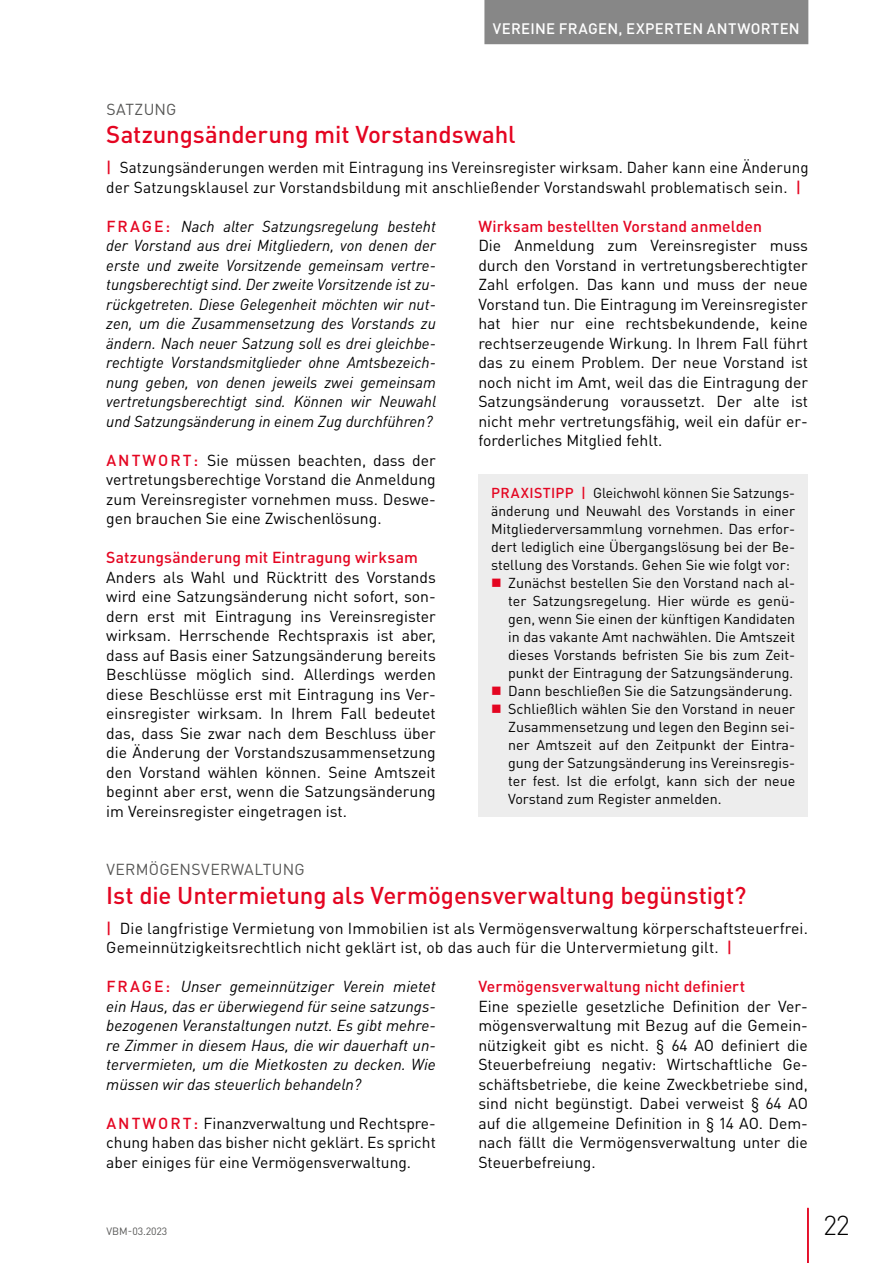
<style>
.page{position:relative;width:893px;height:1263px;background:#fff}
.page>*{position:absolute;margin:0;border:0;box-sizing:border-box;transform-origin:0 0}
.t1{font:300 27px "DIN Pro";color:#000}
.t2{font:500 24px "DIN Pro";letter-spacing:-.005em;color:#e40521}
.t3{font:15.75px/19.5px "DIN Pro";letter-spacing:.01em;color:#000;text-align:justify}
.t4{font:italic 15.75px/19.5px "DIN Pro";color:#000;text-align:justify}
.t5{font:15.75px/19.5px "DIN Pro";letter-spacing:.01em;color:#000;scale:.96 1}
.t6{font:500 15.75px "DIN Pro";letter-spacing:.005em;color:#e40521}
.t7{font:15.75px "DIN Pro";letter-spacing:.015em;color:#575756}
.t8{font:500 15px "DIN Pro";letter-spacing:.02em;color:#fff}
.t9{font:14.25px "DIN Pro";color:#000}
.t10{font:500 14.25px "DIN Pro";letter-spacing:.05em;color:#e40521}
.t11{font:10.5px "DIN Pro";color:#575756}
.s1{font-weight:500;color:#e40521}
.s2{font-weight:500;font-style:normal;color:#e40521}
</style>
<div class="page">
<div style="left:484px;top:0;width:324px;height:44px;background:#878787"></div>
<hr style="left:807px;top:1208px;width:2px;height:55px;background:#e40521">
<div style="left:478px;top:474px;width:330px;height:343px;background:#ededed"></div>
<p class="t8" style="left:493px;top:18px;width:77px">Verei ne fra</p>
<p class="t8" style="left:588px;top:18px;width:161px">gen, Experten antwor</p>
<p class="t8" style="left:771px;top:18px;width:30px">ten</p>
<p class="t7" style="left:106px;top:98px;width:72px">SATZUNG</p>
<h2 class="t2" style="left:106px;top:118px;width:411px">Satzungsänderung mit Vorstandswahl</h2>
<p class="t5" style="left:106px;top:157px;width:733px"><span class="s1">|</span> Satzungsänderungen werden mit Eintragung ins Vereinsregister wirksam. Daher kann eine Änderung der Satzungsklausel zur Vorstandsbildung mit anschließender Vorstandswahl problematisch sein. <span class="s1">|</span></p>
<p class="t4" style="left:106px;top:216px;width:331px"><span class="s2">FRAGE :</span> Nach alter Satzungsregelung besteht der Vorstand aus drei Mitgliedern, von denen der erste und zweite Vorsitzende gemeinsam vertre&shy;tungsberechtigt sind. Der zweite Vorsitzende ist zu&shy;rückgetreten. Diese Gelegenheit möchten wir nut&shy;zen, um die Zusammensetzung des Vorstands zu ändern. Nach neuer Satzung soll es drei gleichbe&shy;rechtigte Vorstandsmitglieder ohne Amtsbezeich&shy;nung geben, von denen jeweils zwei gemeinsam vertretungsberechtigt sind. Können wir Neuwahl und Satzungsänderung in einem Zug durchführen?</p>
<p class="t3" style="left:106px;top:450px;width:331px"><span class="s1">ANTWORT :</span> Sie müssen beachten, dass der vertretungsberechtige Vorstand die Anmeldung zum Vereinsregister vornehmen muss. Deswe&shy;gen brauchen Sie eine Zwischenlösung.</p>
<p class="t6" style="left:106px;top:547px;width:313px">Satzungsänderung mit Eintragung wirksam</p>
<p class="t3" style="left:106px;top:567px;width:331px">Anders als Wahl und Rücktritt des Vorstands wird eine Satzungsänderung nicht sofort, son&shy;dern erst mit Eintragung ins Vereinsregister wirksam. Herrschende Rechtspraxis ist aber, dass auf Basis einer Satzungsänderung bereits Beschlüsse möglich sind. Allerdings werden diese Beschlüsse erst mit Eintragung ins Ver&shy;einsregister wirksam. In Ihrem Fall bedeutet das, dass Sie zwar nach dem Beschluss über die Änderung der Vorstandszusammensetzung den Vorstand wählen können. Seine Amtszeit beginnt aber erst, wenn die Satzungsänderung im Vereinsregister eingetragen ist.</p>
<p class="t6" style="left:478px;top:215px;width:285px">Wirksam bestellten Vorstand anmelden</p>
<p class="t3" style="left:478px;top:235px;width:331px">Die Anmeldung zum Vereinsregister muss durch den Vorstand in vertretungsberechtigter Zahl erfolgen. Das kann und muss der neue Vorstand tun. Die Eintragung im Vereinsregister hat hier nur eine rechtsbekundende, keine rechtserzeugende Wirkung. In Ihrem Fall führt das zu einem Problem. Der neue Vorstand ist noch nicht im Amt, weil das die Eintragung der Satzungsänderung voraussetzt. Der alte ist nicht mehr vertretungsfähig, weil ein dafür er&shy;forderliches Mitglied fehlt.</p>
<p class="t10" style="left:491px;top:483px;width:72px">PRAXISTIPP</p>
<p class="t9" style="left:581px;top:483px;width:216px"><span class="s1">|</span> Gleichwohl können Sie Satzungs-</p>
<p class="t9" style="left:491px;top:501px;width:306px">änderung und Neuwahl des Vorstands in einer</p>
<p class="t9" style="left:491px;top:519px;width:306px">Mitgliederversammlung vornehmen. Das erfor-</p>
<p class="t9" style="left:491px;top:537px;width:306px">dert lediglich eine Übergangslösung bei der Be-</p>
<p class="t9" style="left:491px;top:555px;width:300px">stellung des Vorstands. Gehen Sie wie folgt vor:</p>
<p class="t9" style="left:508px;top:573px;width:289px">Zunächst bestellen Sie den Vorstand nach al-</p>
<p class="t9" style="left:508px;top:591px;width:288px">ter Satzungsregelung. Hier würde es genü-</p>
<p class="t9" style="left:508px;top:609px;width:289px">gen, wenn Sie einen der künftigen Kandidaten</p>
<p class="t9" style="left:508px;top:627px;width:288px">in das vakante Amt nachwählen. Die Amtszeit</p>
<p class="t9" style="left:508px;top:645px;width:289px">dieses Vorstands befristen Sie bis zum Zeit-</p>
<p class="t9" style="left:508px;top:663px;width:287px">punkt der Eintragung der Satzungsänderung.</p>
<p class="t9" style="left:508px;top:681px;width:286px">Dann beschließen Sie die Satzungsänderung.</p>
<p class="t9" style="left:508px;top:699px;width:289px">Schließlich wählen Sie den Vorstand in neuer</p>
<p class="t9" style="left:508px;top:717px;width:288px">Zusammensetzung und legen den Beginn sei-</p>
<p class="t9" style="left:508px;top:735px;width:289px">ner Amtszeit auf den Zeitpunkt der Eintra-</p>
<p class="t9" style="left:508px;top:753px;width:289px">gung der Satzungsänderung ins Vereinsregis-</p>
<p class="t9" style="left:508px;top:771px;width:289px">ter fest. Ist die erfolgt, kann sich der neue</p>
<p class="t9" style="left:508px;top:789px;width:215px">Vorstand zum Register anmelden.</p>
<p class="t7" style="left:106px;top:859px;width:200px">VERMÖGENSVERWALTUNG</p>
<h2 class="t2" style="left:106px;top:879px;width:642px">Ist die U ntermietung als Vermögensverwaltung begünstigt?</h2>
<p class="t3" style="left:106px;top:918px;width:703px"><span class="s1">|</span> Die langfristige Vermietung von Immobilien ist als Vermögensverwaltung körperschaftsteuerfrei.<br>Gemeinnützigkeitsrechtlich nicht geklärt ist, ob das auch für die Untervermietung gilt. <span class="s1">|</span></p>
<p class="t4" style="left:106px;top:977px;width:331px"><span class="s2">FRAGE :</span> Unser gemeinnütziger Verein mietet ein Haus, das er überwiegend für seine satzungs&shy;bezogenen Veranstaltungen nutzt. Es gibt mehre&shy;re Zimmer in diesem Haus, die wir dauerhaft un&shy;tervermieten, um die Mietkosten zu decken. Wie müssen wir das steuerlich behandeln?</p>
<p class="t3" style="left:106px;top:1113px;width:331px"><span class="s1">ANTWORT :</span> Finanzverwaltung und Rechtspre&shy;chung haben das bisher nicht geklärt. Es spricht aber einiges für eine Vermögensverwaltung.</p>
<p class="t6" style="left:478px;top:976px;width:268px">Vermögensverwaltung nicht definiert</p>
<p class="t3" style="left:478px;top:996px;width:331px">Eine spezielle gesetzliche Definition der Ver&shy;mögensverwaltung mit Bezug auf die Gemein&shy;nützigkeit gibt es nicht. § 64 AO definiert die Steuerbefreiung negativ: Wirtschaftliche Ge&shy;schäftsbetriebe, die keine Zweckbetriebe sind, sind nicht begünstigt. Dabei verweist § 64 AO auf die allgemeine Definition in § 14 AO. Dem&shy;nach fällt die Vermögensverwaltung unter die Steuerbefreiung.</p>
<p class="t11" style="left:106px;top:1224px;width:62px">VBM-03.2023</p>
<h1 class="t1" style="left:824px;top:1207px;width:27px">22</h1>
</div>
